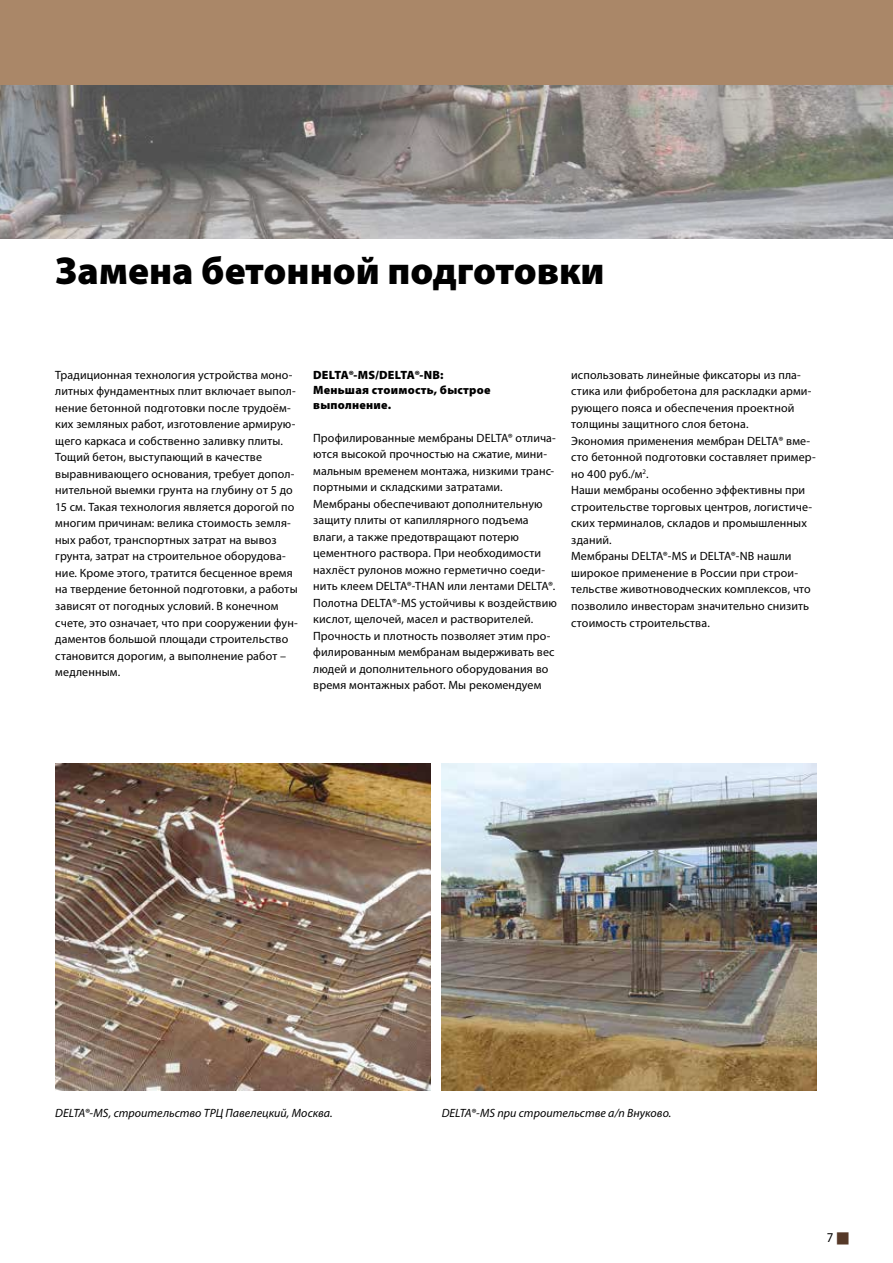
<style>
.page{position:relative;width:893px;height:1263px;background:#fff}
.page>*{position:absolute;margin:0;border:0;box-sizing:border-box;transform-origin:0 0}
.t1{font:900 39px "Myriad Pro";color:#000}
.t2{font:13.5px "Myriad Pro";color:#000;scale:.95 1}
.t3{font:12px/16.5px "Myriad Pro";letter-spacing:.01em;color:#000}
.t4{font:italic 12px "Myriad Pro";letter-spacing:.005em;color:#000}
.t5{font:900 12px/15px "Myriad Pro";letter-spacing:.02em;color:#000}
.s1{color:#563928}
</style>
<div class="page">
<div style="left:0;top:0;width:893px;height:85px;background:#aa8768"></div>
<img style="left:442px;top:764px;width:374px;height:326px">
<img style="left:55px;top:764px;width:375px;height:326px">
<img style="left:0;top:85px;width:893px;height:153px">
<h1 class="t1" style="left:55px;top:245px;width:551px">Замена бетонной подготовки</h1>
<p class="t3" style="left:55px;top:366px;width:244px">Традиционная технология устройства моно&shy;литных фундаментных плит включает выпол&shy;нение бетонной подготовки после трудоём&shy;ких земляных работ, изготовление армирую&shy;щего каркаса и собственно заливку плиты.<br>Тощий бетон, выступающий в качестве выравнивающего основания, требует допол&shy;нительной выемки грунта на глубину от 5 до 15 см. Такая технология является дорогой по многим причинам: велика стоимость земля&shy;ных работ, транспортных затрат на вывоз грунта, затрат на строительное оборудова&shy;ние. Кроме этого, тратится бесценное время на твердение бетонной подготовки, а работы зависят от погодных условий. В конечном счете, это означает, что при сооружении фун&shy;даментов большой площади строительство становится дорогим, а выполнение работ – медленным.</p>
<p class="t5" style="left:313px;top:367px;width:179px">DELTA®-MS/DELTA®-NB:<br>Меньшая стоимость, быстрое выполнение.</p>
<p class="t3" style="left:313px;top:429px;width:245px">Профилированные мембраны DELTA® отлича&shy;ются высокой прочностью на сжатие, мини&shy;мальным временем монтажа, низкими транс&shy;портными и складскими затратами.<br>Мембраны обеспечивают дополнительную защиту плиты от капиллярного подъема влаги, а также предотвращают потерю цементного раствора. При необходимости нахлёст рулонов можно герметично соеди&shy;нить клеем DELTA®-THAN или лентами DELTA®.<br>Полотна DELTA®-MS устойчивы к воздействию кислот, щелочей, масел и растворителей.<br>Прочность и плотность позволяет этим про&shy;филированным мембранам выдерживать вес людей и дополнительного оборудования во время монтажных работ. Мы рекомендуем</p>
<p class="t3" style="left:571px;top:366px;width:246px">использовать линейные фиксаторы из пла&shy;стика или фибробетона для раскладки арми&shy;рующего пояса и обеспечения проектной толщины защитного слоя бетона.<br>Экономия применения мембран DELTA® вме&shy;сто бетонной подготовки составляет пример&shy;но 400 руб./м<sup>2</sup>.<br>Наши мембраны особенно эффективны при строительстве торговых центров, логистиче&shy;ских терминалов, складов и промышленных зданий.<br>Мембраны DELTA®-MS и DELTA®-NB нашли широкое применение в России при строи&shy;тельстве животноводческих комплексов, что позволило инвесторам значительно снизить стоимость строительства.</p>
<p class="t4" style="left:55px;top:1106px;width:279px">DELTA®-MS, строительство ТРЦ Павелецкий, Москва.</p>
<p class="t4" style="left:442px;top:1106px;width:231px">DELTA®-MS при строительстве а/п Внуково.</p>
<p class="t2" style="left:827px;top:1229px;width:25px">7 <span class="s1">•</span></p>
</div>
